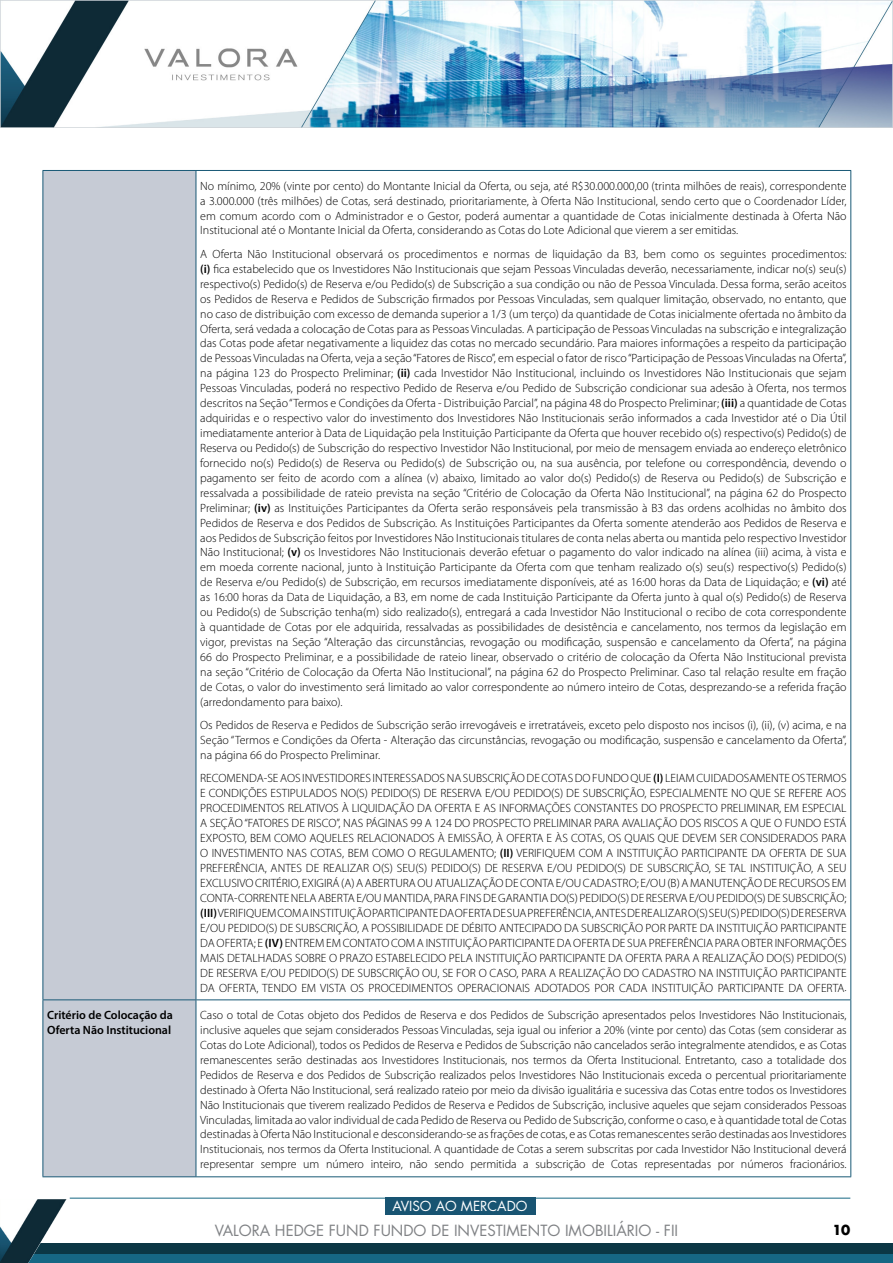
<style>
.page{position:relative;width:893px;height:1263px;background:#fff}
.page>*{position:absolute;margin:0;border:0;box-sizing:border-box;transform-origin:0 0}
.t1{font:15px "Futura";color:#808285}
.t2{font:13.5px "Futura";color:#fff}
.t3{font:700 13.5px "Futura";color:#000}
.t4{font:300 12px/15px "Myriad Pro";color:#000;text-align:justify}
.t5{font:600 12px/15px "Myriad Pro";color:#000}
.s1{font-weight:600}
</style>
<div class="page">
<hr style="left:70px;top:1198px;width:780px;height:1px;background:#166784">
<div style="left:385px;top:1198px;width:150px;height:17px;background:#185472"></div>
<img style="left:0;top:0;width:893px;height:127px">
<div style="left:0;top:1254px;width:893px;height:9px;background:#166784"></div>
<div style="left:0;top:1243px;width:893px;height:11px;background:#0b3745"></div>
<img style="left:0;top:1199px;width:67px;height:64px">
<div style="left:44px;top:171px;width:152px;height:1005px;background:#c6cbd5"></div>
<hr style="left:43px;top:171px;width:1px;height:828px;background:#195976">
<hr style="left:43px;top:170px;width:153px;height:1px;background:#195976">
<hr style="left:196px;top:171px;width:1px;height:828px;background:#195976">
<hr style="left:196px;top:170px;width:655px;height:1px;background:#195976">
<hr style="left:850px;top:171px;width:1px;height:828px;background:#195976">
<hr style="left:43px;top:1000px;width:1px;height:176px;background:#195976">
<hr style="left:43px;top:999px;width:153px;height:1px;background:#195976">
<hr style="left:196px;top:1000px;width:1px;height:176px;background:#195976">
<hr style="left:196px;top:999px;width:655px;height:1px;background:#195976">
<hr style="left:850px;top:1000px;width:1px;height:176px;background:#195976">
<hr style="left:43px;top:1176px;width:153px;height:1px;background:#195976">
<hr style="left:196px;top:1176px;width:655px;height:1px;background:#195976">
<p class="t4" style="left:200px;top:178px;width:648px">No mínimo, 20% (vinte por cento) do Montante Inicial da Oferta, ou seja, até R$30.000.000,00 (trinta milhões de reais), correspondente a 3.000.000 (três milhões) de Cotas, será destinado, prioritariamente, à Oferta Não Institucional, sendo certo que o Coordenador Líder, em comum acordo com o Administrador e o Gestor, poderá aumentar a quantidade de Cotas inicialmente destinada à Oferta Não Institucional até o Montante Inicial da Oferta, considerando as Cotas do Lote Adicional que vierem a ser emitidas.</p>
<p class="t4" style="left:200px;top:247px;width:648px">A Oferta Não Institucional observará os procedimentos e normas de liquidação da B3, bem como os seguintes procedimentos: <span class="s1">(i)</span> fica estabelecido que os Investidores Não Institucionais que sejam Pessoas Vinculadas deverão, necessariamente, indicar no(s) seu(s) respectivo(s) Pedido(s) de Reserva e/ou Pedido(s) de Subscrição a sua condição ou não de Pessoa Vinculada. Dessa forma, serão aceitos os Pedidos de Reserva e Pedidos de Subscrição firmados por Pessoas Vinculadas, sem qualquer limitação, observado, no entanto, que no caso de distribuição com excesso de demanda superior a 1/3 (um terço) da quantidade de Cotas inicialmente ofertada no âmbito da Oferta, será vedada a colocação de Cotas para as Pessoas Vinculadas. A participação de Pessoas Vinculadas na subscrição e integralização das Cotas pode afetar negativamente a liquidez das cotas no mercado secundário. Para maiores informações a respeito da participação de Pessoas Vinculadas na Oferta, veja a seção “Fatores de Risco”, em especial o fator de risco “Participação de Pessoas Vinculadas na Oferta”, na página 123 do Prospecto Preliminar; <span class="s1">(ii)</span> cada Investidor Não Institucional, incluindo os Investidores Não Institucionais que sejam Pessoas Vinculadas, poderá no respectivo Pedido de Reserva e/ou Pedido de Subscrição condicionar sua adesão à Oferta, nos termos descritos na Seção “Termos e Condições da Oferta - Distribuição Parcial”, na página 48 do Prospecto Preliminar; <span class="s1">(iii)</span> a quantidade de Cotas adquiridas e o respectivo valor do investimento dos Investidores Não Institucionais serão informados a cada Investidor até o Dia Útil imediatamente anterior à Data de Liquidação pela Instituição Participante da Oferta que houver recebido o(s) respectivo(s) Pedido(s) de Reserva ou Pedido(s) de Subscrição do respectivo Investidor Não Institucional, por meio de mensagem enviada ao endereço eletrônico fornecido no(s) Pedido(s) de Reserva ou Pedido(s) de Subscrição ou, na sua ausência, por telefone ou correspondência, devendo o pagamento ser feito de acordo com a alínea (v) abaixo, limitado ao valor do(s) Pedido(s) de Reserva ou Pedido(s) de Subscrição e ressalvada a possibilidade de rateio prevista na seção “Critério de Colocação da Oferta Não Institucional”, na página 62 do Prospecto Preliminar; <span class="s1">(iv)</span> as Instituições Participantes da Oferta serão responsáveis pela transmissão à B3 das ordens acolhidas no âmbito dos Pedidos de Reserva e dos Pedidos de Subscrição. As Instituições Participantes da Oferta somente atenderão aos Pedidos de Reserva e aos Pedidos de Subscrição feitos por Investidores Não Institucionais titulares de conta nelas aberta ou mantida pelo respectivo Investidor Não Institucional; <span class="s1">(v)</span> os Investidores Não Institucionais deverão efetuar o pagamento do valor indicado na alínea (iii) acima, à vista e em moeda corrente nacional, junto à Instituição Participante da Oferta com que tenham realizado o(s) seu(s) respectivo(s) Pedido(s) de Reserva e/ou Pedido(s) de Subscrição, em recursos imediatamente disponíveis, até as 16:00 horas da Data de Liquidação; e <span class="s1">(vi)</span> até as 16:00 horas da Data de Liquidação, a B3, em nome de cada Instituição Participante da Oferta junto à qual o(s) Pedido(s) de Reserva ou Pedido(s) de Subscrição tenha(m) sido realizado(s), entregará a cada Investidor Não Institucional o recibo de cota correspondente à quantidade de Cotas por ele adquirida, ressalvadas as possibilidades de desistência e cancelamento, nos termos da legislação em vigor, previstas na Seção “Alteração das circunstâncias, revogação ou modificação, suspensão e cancelamento da Oferta”, na página 66 do Prospecto Preliminar, e a possibilidade de rateio linear, observado o critério de colocação da Oferta Não Institucional prevista na seção “Critério de Colocação da Oferta Não Institucional”, na página 62 do Prospecto Preliminar. Caso tal relação resulte em fração de Cotas, o valor do investimento será limitado ao valor correspondente ao número inteiro de Cotas, desprezando-se a referida fração (arredondamento para baixo).</p>
<p class="t4" style="left:200px;top:718px;width:648px">Os Pedidos de Reserva e Pedidos de Subscrição serão irrevogáveis e irretratáveis, exceto pelo disposto nos incisos (i), (ii), (v) acima, e na Seção “Termos e Condições da Oferta - Alteração das circunstâncias, revogação ou modificação, suspensão e cancelamento da Oferta”, na página 66 do Prospecto Preliminar.</p>
<p class="t4" style="left:200px;top:771px;width:648px">RECOMENDA-SE AOS INVESTIDORES INTERESSADOS NA SUBSCRIÇÃO DE COTAS DO FUNDO QUE <span class="s1">(I)</span> LEIAM CUIDADOSAMENTE OS TERMOS E CONDIÇÕES ESTIPULADOS NO(S) PEDIDO(S) DE RESERVA E/OU PEDIDO(S) DE SUBSCRIÇÃO, ESPECIALMENTE NO QUE SE REFERE AOS PROCEDIMENTOS RELATIVOS À LIQUIDAÇÃO DA OFERTA E AS INFORMAÇÕES CONSTANTES DO PROSPECTO PRELIMINAR, EM ESPECIAL A SEÇÃO “FATORES DE RISCO”, NAS PÁGINAS 99 A 124 DO PROSPECTO PRELIMINAR PARA AVALIAÇÃO DOS RISCOS A QUE O FUNDO ESTÁ EXPOSTO, BEM COMO AQUELES RELACIONADOS À EMISSÃO, À OFERTA E ÀS COTAS, OS QUAIS QUE DEVEM SER CONSIDERADOS PARA O INVESTIMENTO NAS COTAS, BEM COMO O REGULAMENTO; <span class="s1">(II)</span> VERIFIQUEM COM A INSTITUIÇÃO PARTICIPANTE DA OFERTA DE SUA PREFERÊNCIA, ANTES DE REALIZAR O(S) SEU(S) PEDIDO(S) DE RESERVA E/OU PEDIDO(S) DE SUBSCRIÇÃO, SE TAL INSTITUIÇÃO, A SEU EXCLUSIVO CRITÉRIO, EXIGIRÁ (A) A ABERTURA OU ATUALIZAÇÃO DE CONTA E/OU CADASTRO; E/OU (B) A MANUTENÇÃO DE RECURSOS EM CONTA-CORRENTE NELA ABERTA E/OU MANTIDA, PARA FINS DE GARANTIA DO(S) PEDIDO(S) DE RESERVA E/OU PEDIDO(S) DE SUBSCRIÇÃO; <span class="s1">(III)</span> VERIFIQUEM COM A INSTITUIÇÃO PARTICIPANTE DA OFERTA DE SUA PREFERÊNCIA, ANTES DE REALIZAR O(S) SEU(S) PEDIDO(S) DE RESERVA E/OU PEDIDO(S) DE SUBSCRIÇÃO, A POSSIBILIDADE DE DÉBITO ANTECIPADO DA SUBSCRIÇÃO POR PARTE DA INSTITUIÇÃO PARTICIPANTE DA OFERTA; E <span class="s1">(IV)</span> ENTREM EM CONTATO COM A INSTITUIÇÃO PARTICIPANTE DA OFERTA DE SUA PREFERÊNCIA PARA OBTER INFORMAÇÕES MAIS DETALHADAS SOBRE O PRAZO ESTABELECIDO PELA INSTITUIÇÃO PARTICIPANTE DA OFERTA PARA A REALIZAÇÃO DO(S) PEDIDO(S)<br>DE RESERVA E/OU PEDIDO(S) DE SUBSCRIÇÃO OU, SE FOR O CASO, PARA A REALIZAÇÃO DO CADASTRO NA INSTITUIÇÃO PARTICIPANTE DA OFERTA, TENDO EM VISTA OS PROCEDIMENTOS OPERACIONAIS ADOTADOS POR CADA INSTITUIÇÃO PARTICIPANTE DA OFERTA.</p>
<p class="t5" style="left:47px;top:1007px;width:127px">Critério de Colocação da<br>Oferta Não Institucional</p>
<p class="t4" style="left:200px;top:1008px;width:648px">Caso o total de Cotas objeto dos Pedidos de Reserva e dos Pedidos de Subscrição apresentados pelos Investidores Não Institucionais, inclusive aqueles que sejam considerados Pessoas Vinculadas, seja igual ou inferior a 20% (vinte por cento) das Cotas (sem considerar as Cotas do Lote Adicional), todos os Pedidos de Reserva e Pedidos de Subscrição não cancelados serão integralmente atendidos, e as Cotas remanescentes serão destinadas aos Investidores Institucionais, nos termos da Oferta Institucional. Entretanto, caso a totalidade dos Pedidos de Reserva e dos Pedidos de Subscrição realizados pelos Investidores Não Institucionais exceda o percentual prioritariamente destinado à Oferta Não Institucional, será realizado rateio por meio da divisão igualitária e sucessiva das Cotas entre todos os Investidores Não Institucionais que tiverem realizado Pedidos de Reserva e Pedidos de Subscrição, inclusive aqueles que sejam considerados Pessoas Vinculadas, limitada ao valor individual de cada Pedido de Reserva ou Pedido de Subscrição, conforme o caso, e à quantidade total de Cotas destinadas à Oferta Não Institucional e desconsiderando-se as frações de cotas, e as Cotas remanescentes serão destinadas aos Investidores Institucionais, nos termos da Oferta Institucional. A quantidade de Cotas a serem subscritas por cada Investidor Não Institucional deverá representar sempre um número inteiro, não sendo permitida a subscrição de Cotas representadas por números fracionários.</p>
<p class="t2" style="left:393px;top:1197px;width:136px">AVISO AO MERCADO</p>
<p class="t1" style="left:215px;top:1220px;width:465px">VALORA HEDGE FUND FUNDO DE INVESTIMENTO IMOBILIÁRIO - FII</p>
<p class="t3" style="left:832px;top:1220px;width:19px">10</p>
</div>
